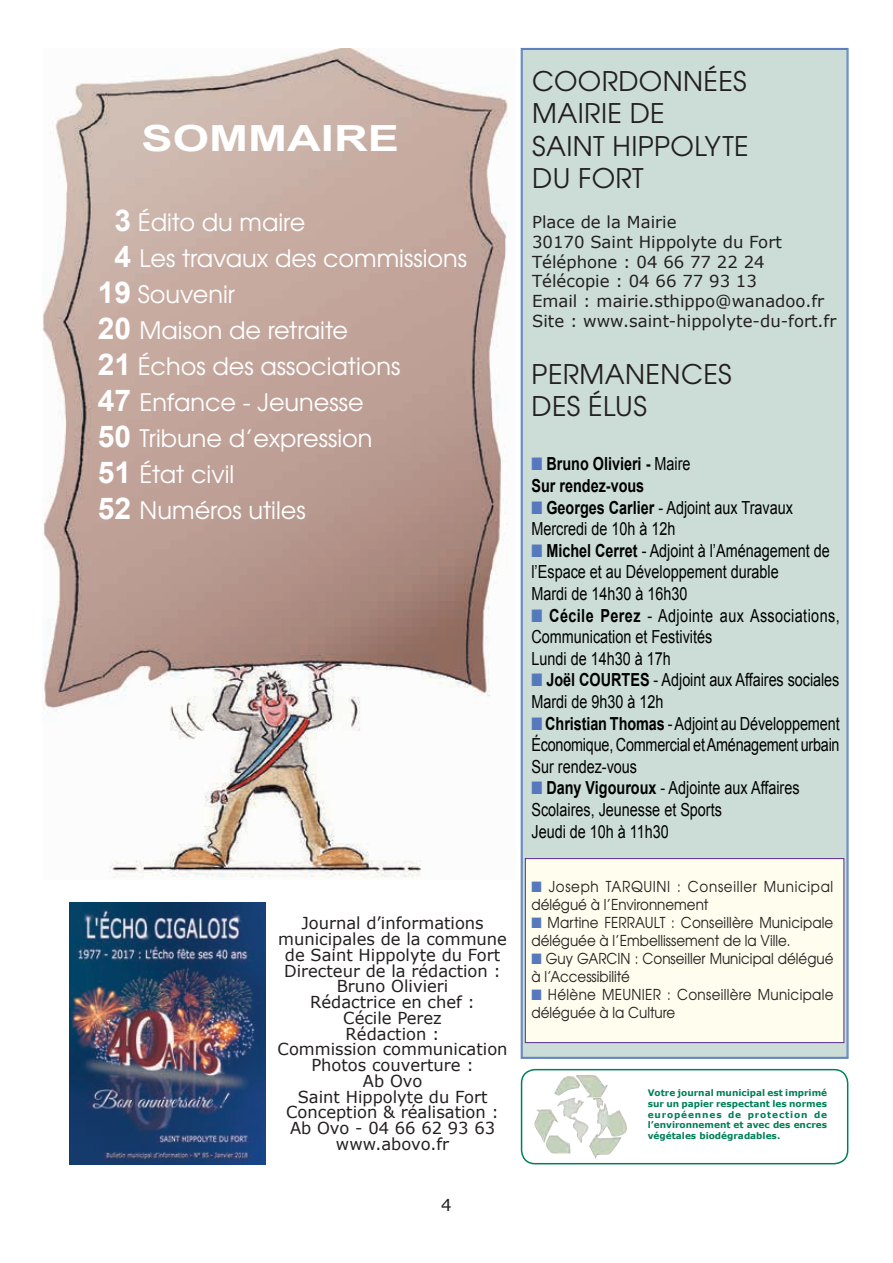
<style>
.page{position:relative;width:893px;height:1263px;background:#fff}
.page>*{position:absolute;margin:0;border:0;box-sizing:border-box;transform-origin:0 0}
.t1{font:700 36px "Arial";color:#fff;scale:1.3 1}
.t2{font:27px/32.4px "Te X Gyre Adventor";letter-spacing:.015em;color:#231f20}
.t3{font:24px "Te X Gyre Adventor";color:#fff}
.t4{font:18px/21.6px "Arial";color:#000;scale:.8 1}
.t5{font:700 18px/21.6px "Arial";color:#000;scale:.8 1}
.t6{font:16.5px/15.8px "Verdana";color:#231f20;text-align:center}
.t7{font:15px/18px "Te X Gyre Adventor";color:#231f20;scale:.9 1}
.t8{font:15px/18px "Te X Gyre Adventor";letter-spacing:.05em;color:#231f20;scale:.9 1}
.t9{font:15px/18px "Te X Gyre Adventor";letter-spacing:.02em;color:#231f20;scale:.9 1}
.t10{font:700 9px/10.8px "Verdana";color:#008058;text-align:justify}
.s1{font-family:"Arial";font-weight:700;font-size:30px}
.s2{color:#5679bd}
.s3{font-weight:400}
.s4{font-weight:700}
</style>
<div class="page">
<div style="left:520px;top:48px;width:329px;height:1011px;background:#cbddd6"></div>
<div style="left:521px;top:1069px;width:327px;height:95px;border:2px solid #008058;border-radius:14px"></div>
<img style="left:534px;top:1075px;width:93px;height:83px">
<img style="left:42px;top:48px;width:466px;height:830px">
<div style="left:525px;top:858px;width:319px;height:185px;background:#fffdee;border:1px solid #5a2d8e"></div>
<img style="left:69px;top:902px;width:197px;height:262px">
<h1 class="t1" style="left:142px;top:114px;width:199px">SOMMAIRE</h1>
<h3 class="t3" style="left:114px;top:203px;width:192px"><span class="s1">3</span> Édito du maire</h3>
<h3 class="t3" style="left:114px;top:239px;width:354px"><span class="s1">4</span> Les travaux des commissions</h3>
<h3 class="t3" style="left:98px;top:275px;width:139px"><span class="s1">19</span> Souvenir</h3>
<h3 class="t3" style="left:98px;top:311px;width:252px"><span class="s1">20</span> Maison de retraite</h3>
<h3 class="t3" style="left:98px;top:347px;width:304px"><span class="s1">21</span> Échos des associations</h3>
<h3 class="t3" style="left:98px;top:383px;width:267px"><span class="s1">47</span> Enfance - Jeunesse</h3>
<h3 class="t3" style="left:98px;top:419px;width:276px"><span class="s1">50</span> Tribune d’expression</h3>
<h3 class="t3" style="left:98px;top:455px;width:138px"><span class="s1">51</span> État civil</h3>
<h3 class="t3" style="left:98px;top:491px;width:209px"><span class="s1">52</span> Numéros utiles</h3>
<p class="t6" style="left:278px;top:915px;width:231px">Journal d’informations municipales de la commune de Saint Hippolyte du Fort<br>Directeur de la rédaction :<br>Bruno Olivieri<br>Rédactrice en chef :<br>Cécile Perez<br>Rédaction :<br>Commission communication<br>Photos couverture :<br>Ab Ovo<br>Saint Hippolyte du Fort<br>Conception &amp; réalisation :<br>Ab Ovo - 04 66 62 93 63 www.abovo.fr</p>
<p class="t6" style="left:441px;top:1197px;width:12px">4</p>
<h2 class="t2" style="left:532px;top:63px;width:218px">COORDONNÉES<br>MAIRIE DE<br>SAINT HIPPOLYTE<br>DU FORT</h2>
<p class="t6" style="left:532px;top:212px;width:306px;line-height:19.8px;text-align:left">Place de la Mairie<br>30170 Saint Hippolyte du Fort<br>Téléphone : 04 66 77 22 24<br>Télécopie : 04 66 77 93 13<br>Email : mairie.sthippo@wanadoo.fr<br>Site : www.saint-hippolyte-du-fort.fr</p>
<h2 class="t2" style="left:532px;top:356px;width:201px">PERMANENCES<br>DES ÉLUS</h2>
<p class="t5" style="left:531px;top:454px;width:200px"><span class="s2">■</span> Bruno Olivieri - <span class="s3">Maire<br></span>Sur rendez-vous</p>
<p class="t4" style="left:531px;top:497px;width:328px"><span class="s2">■</span> <span class="s4">Georges Carlier</span> - Adjoint aux Travaux<br>Mercredi de 10h à 12h</p>
<p class="t4" style="left:531px;top:540px;width:374px"><span class="s2">■</span> <span class="s4">Michel Cerret</span> - Adjoint à l’Aménagement de l’Espace et au Développement durable<br>Mardi de 14h30 à 16h30</p>
<p class="t4" style="left:531px;top:605px;width:387px"><span class="s2">■</span> <span class="s4">Cécile Perez</span> - Adjointe aux Associations,<br>Communication et Festivités<br>Lundi de 14h30 à 17h</p>
<p class="t4" style="left:531px;top:669px;width:386px"><span class="s2">■</span> <span class="s4">Joël COURTES</span> - Adjoint aux Affaires sociales<br>Mardi de 9h30 à 12h</p>
<p class="t4" style="left:531px;top:713px;width:387px;text-align:justify"><span class="s2">■</span> <span class="s4">Christian Thomas</span> - Adjoint au Développement Économique, Commercial et Aménagement urbain Sur rendez-vous</p>
<p class="t4" style="left:531px;top:777px;width:337px"><span class="s2">■</span> <span class="s4">Dany Vigouroux</span> - Adjointe aux Affaires<br>Scolaires, Jeunesse et Sports<br>Jeudi de 10h à 11h30</p>
<p class="t8" style="left:531px;top:877px;width:337px"><span class="s2">■</span> Joseph TARQUINI : Conseiller Municipal délégué à l’Environnement</p>
<p class="t7" style="left:531px;top:913px;width:337px"><span class="s2">■</span> Martine FERRAULT : Conseillère Municipale déléguée à l’Embellissement de la Ville.</p>
<p class="t7" style="left:531px;top:949px;width:337px"><span class="s2">■</span> Guy GARCIN : Conseiller Municipal délégué à l’Accessibilité</p>
<p class="t9" style="left:531px;top:985px;width:337px"><span class="s2">■</span> Hélène MEUNIER : Conseillère Municipale déléguée à la Culture</p>
<p class="t10" style="left:648px;top:1087px;width:181px">Votre journal municipal est imprimé sur un papier respectant les normes européennes de protection de l’environnement et avec des encres végétales biodégradables.</p>
</div>
